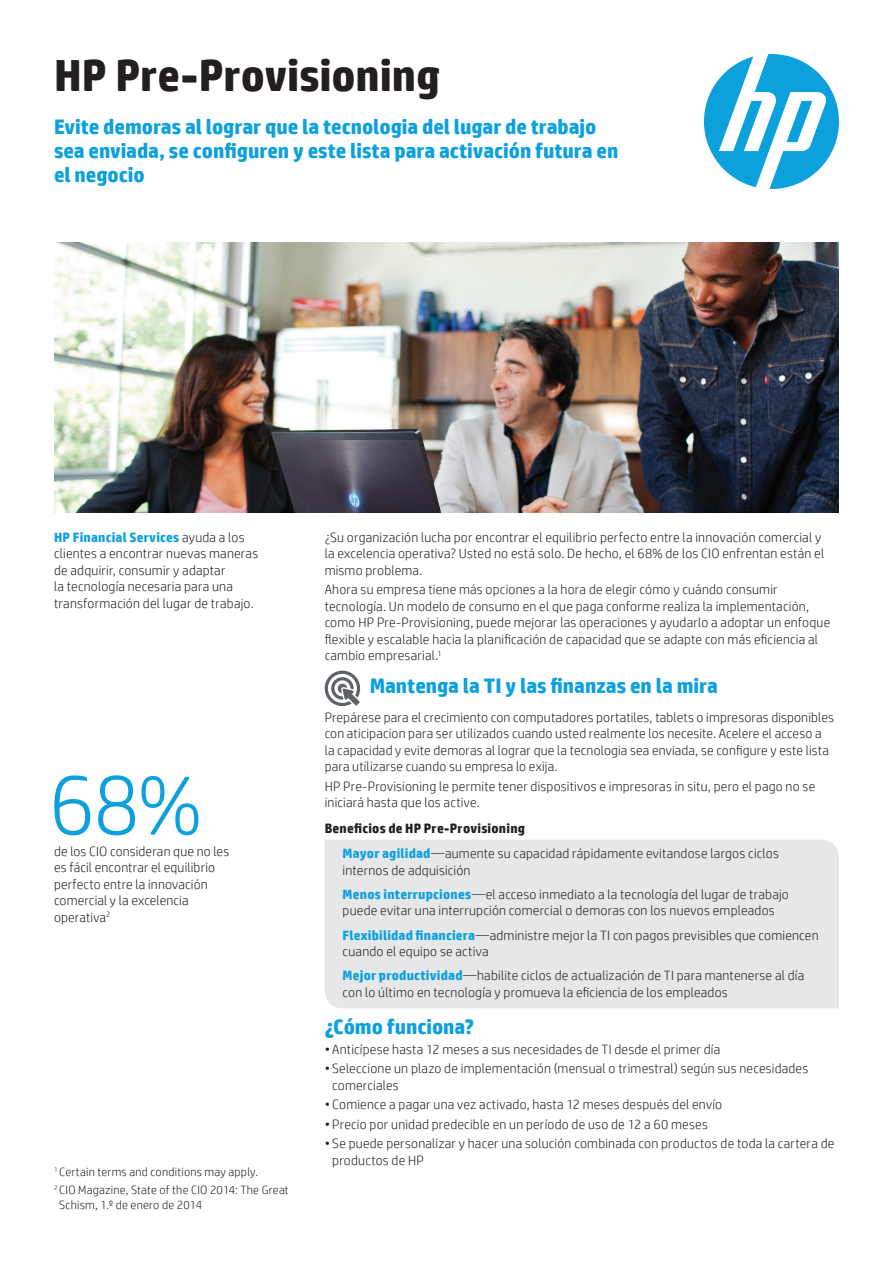
<style>
.page{position:relative;width:893px;height:1263px;background:#fff}
.page>*{position:absolute;margin:0;border:0;box-sizing:border-box;transform-origin:0 0}
.t1{font:300 85.5px "HP Simplified";color:#0ca0dd}
.t2{font:700 45px "HP Simplified";letter-spacing:-.005em;color:#231f20}
.t3{font:700 21px/24px "HP Simplified";letter-spacing:-.005em;color:#0ca0dd}
.t4{font:300 13.5px/16.5px "HP Simplified";letter-spacing:.015em;color:#231f20}
.t5{font:300 12px/18px "HP Simplified";letter-spacing:.02em;color:#231f20}
.s1{font-weight:700;color:#0ca0dd}
.s2{font-weight:700}
</style>
<div class="page">
<svg style="left:704px;top:54px;width:135px;height:135px"></svg>
<img style="left:54px;top:243px;width:785px;height:270px">
<div style="left:325px;top:840px;width:514px;height:168px;background:#e6e7e9"></div>
<svg style="left:324px;top:671px;width:37px;height:35px"></svg>
<h2 class="t2" style="left:54px;top:48px;width:388px">HP Pre-Provisioning</h2>
<h3 class="t3" style="left:54px;top:114px;width:566px">Evite demoras al lograr que la tecnologia del lugar de trabajo sea enviada, se configuren y este lista para activación futura en el negocio</h3>
<p class="t4" style="left:54px;top:529px;width:206px"><span class="s1">HP Financial Services</span> ayuda a los clientes a encontrar nuevas maneras de adquirir, consumir y adaptar<br>la tecnología necesaria para una transformación del lugar de trabajo.</p>
<h1 class="t1" style="left:49px;top:757px;width:155px">68%</h1>
<p class="t4" style="left:54px;top:842px;width:177px">de los CIO consideran que no les es fácil encontrar el equilibrio perfecto entre la innovación comercial y la excelencia operativa<sup>2</sup></p>
<p class="t5" style="left:54px;top:1163px;width:236px"><sup>1</sup> Certain terms and conditions may apply.<br><sup>2</sup> CIO Magazine, State of the CIO 2014: The Great</p>
<p class="t5" style="left:59px;top:1196px;width:144px">Schism, 1.º de enero de 2014</p>
<p class="t4" style="left:325px;top:529px;width:501px">¿Su organización lucha por encontrar el equilibrio perfecto entre la innovación comercial y la excelencia operativa? Usted no está solo. De hecho, el 68% de los CIO enfrentan están el mismo problema.</p>
<p class="t4" style="left:325px;top:581px;width:507px">Ahora su empresa tiene más opciones a la hora de elegir cómo y cuándo consumir tecnología. Un modelo de consumo en el que paga conforme realiza la implementación, como HP Pre-Provisioning, puede mejorar las operaciones y ayudarlo a adoptar un enfoque flexible y escalable hacia la planificación de capacidad que se adapte con más eficiencia al cambio empresarial.<sup>1</sup></p>
<h3 class="t3" style="left:370px;top:674px;width:350px">Mantenga la TI y las finanzas en la mira</h3>
<p class="t4" style="left:325px;top:709px;width:511px">Prepárese para el crecimiento con computadores portatiles, tablets o impresoras disponibles con aticipacion para ser utilizados cuando usted realmente los necesite. Acelere el acceso a la capacidad y evite demoras al lograr que la tecnologia sea enviada, se configure y este lista para utilizarse cuando su empresa lo exija.</p>
<p class="t4" style="left:325px;top:778px;width:492px">HP Pre-Provisioning le permite tener dispositivos e impresoras in situ, pero el pago no se iniciará hasta que los active.</p>
<p class="t4" style="left:343px;top:815px;width:438px;line-height:25.5px;text-indent:-18px"><span class="s2">Beneficios de HP Pre-Provisioning<br></span><span class="s1">Mayor agilidad</span>—aumente su capacidad rápidamente evitandose largos ciclos</p>
<p class="t4" style="left:343px;top:858px;width:448px;line-height:24px">internos de adquisición<br><span class="s1">Menos interrupciones</span>—el acceso inmediato a la tecnología del lugar de trabajo</p>
<p class="t4" style="left:343px;top:899px;width:477px;line-height:24px">puede evitar una interrupción comercial o demoras con los nuevos empleados<br><span class="s1">Flexibilidad financiera</span>—administre mejor la TI con pagos previsibles que comiencen</p>
<p class="t4" style="left:343px;top:939px;width:463px;line-height:24px">cuando el equipo se activa<br><span class="s1">Mejor productividad</span>—habilite ciclos de actualización de TI para mantenerse al día</p>
<p class="t4" style="left:343px;top:983px;width:387px">con lo último en tecnología y promueva la eficiencia de los empleados</p>
<h3 class="t3" style="left:325px;top:1014px;width:151px">¿Cómo funciona?</h3>
<p class="t4" style="left:325px;top:1040px;width:397px">• Anticípese hasta 12 meses a sus necesidades de TI desde el primer día</p>
<p class="t4" style="left:332px;top:1060px;width:478px;text-indent:-8px">• Seleccione un plazo de implementación (mensual o trimestral) según sus necesidades comerciales</p>
<p class="t4" style="left:325px;top:1096px;width:399px">• Comience a pagar una vez activado, hasta 12 meses después del envío</p>
<p class="t4" style="left:325px;top:1115px;width:385px">• Precio por unidad predecible en un período de uso de 12 a 60 meses</p>
<p class="t4" style="left:332px;top:1135px;width:504px;text-indent:-8px">• Se puede personalizar y hacer una solución combinada con productos de toda la cartera de productos de HP</p>
</div>
